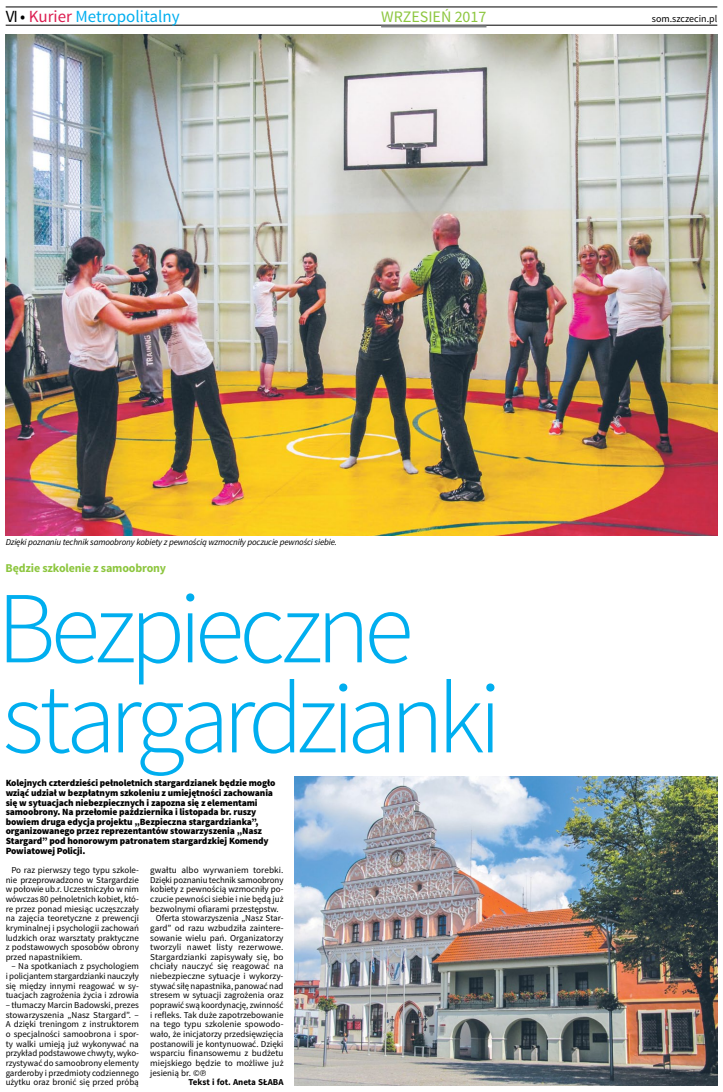
<style>
.page{position:relative;width:723px;height:1092px;background:#fff}
.page>*{position:absolute;margin:0;border:0;box-sizing:border-box;transform-origin:0 0}
.t1{font:300 102px/90px "Source Sans Pro";letter-spacing:-.065em;color:#00aeef}
.t2{font:17px "Source Sans Pro";color:#00aeef}
.t3{font:16px "Source Sans Pro";color:#8dc63f}
.t4{font:700 12px "Source Sans Pro";letter-spacing:-.015em;color:#8dc63f}
.t5{font:10px "Source Sans Pro";color:#000}
.t6{font:900 9.5px/9.6px "Source Sans Pro";letter-spacing:-.015em;color:#000}
.t7{font:9px/9.6px "Source Sans Pro";color:#000;text-align:justify}
.t8{font:italic 9px "Source Sans Pro";letter-spacing:-.02em;color:#000}
.t9{font:700 9px "Source Sans Pro";letter-spacing:-.005em;color:#000}
.s1{color:#000}
.s2{color:#dc1d50}
</style>
<div class="page">
<hr style="left:6px;top:7px;width:711px;height:1px;background:#000">
<hr style="left:6px;top:25px;width:711px;height:1px;background:#000">
<hr style="left:381px;top:25px;width:105px;height:2px;background:#808285">
<img style="left:6px;top:34px;width:711px;height:501px">
<img style="left:295px;top:776px;width:422px;height:309px">
<h2 class="t2" style="left:6px;top:6px;width:176px"><span class="s1">VI •</span> <span class="s2">Kurier</span> Metropolitalny</h2>
<h3 class="t3" style="left:381px;top:7px;width:107px">wrzesień 2017</h3>
<p class="t5" style="left:652px;top:13px;width:67px">som.szczecin.pl</p>
<p class="t8" style="left:6px;top:536px;width:333px">Dzięki poznaniu technik samoobrony kobiety z pewnością wzmocniły poczucie pewności siebie.</p>
<h3 class="t4" style="left:6px;top:560px;width:162px">Będzie szkolenie z samoobrony</h3>
<h1 class="t1" style="left:-3px;top:584px;width:507px">Bezpieczne stargardzianki</h1>
<p class="t6" style="left:6px;top:778px;width:271px">Kolejnych czterdzieści pełnoletnich stargardzianek będzie mogło wziąć udział w bezpłatnym szkoleniu z umiejętności zachowania się w sytuacjach niebezpiecznych i zapozna się z elementami samoobrony. Na przełomie października i listopada br. ruszy bowiem druga edycja projektu „Bezpieczna stargardzianka”, organizowanego przez reprezentantów stowarzyszenia „Nasz Stargard” pod honorowym patronatem stargardzkiej Komendy Powiatowej Policji.</p>
<p class="t7" style="left:6px;top:865px;width:135px;text-indent:6px">Po raz pierwszy tego typu szkole&shy;nie przeprowadzono w Stargardzie w połowie ub.r. Uczestniczyło w nim wówczas 80 pełnoletnich kobiet, któ&shy;re przez ponad miesiąc uczęszczały na zajęcia teoretyczne z prewencji kryminalnej i psychologii zachowań ludzkich oraz warsztaty praktyczne z podstawowych sposobów obrony przed napastnikiem.</p>
<p class="t7" style="left:6px;top:961px;width:135px;text-indent:6px">– N a spotkaniach z psychologiem i policjantem stargardzianki nauczyły się między innymi reagować w sy&shy;tuacjach zagrożenia życia i zdrowia</p>
<p class="t7" style="left:6px;top:1000px;width:135px">– tłumaczy Marcin Badowski, prezes stowarzyszenia „N asz Stargard”. – A dzięki treningom z instruktorem o specjalności samoobrona i spor&shy;ty walki umieją już wykonywać na przykład podstawowe chwyty, wyko&shy;rzystywać do samoobrony elementy garderoby i przedmioty codziennego użytku oraz bronić się przed próbą</p>
<p class="t7" style="left:150px;top:865px;width:135px">gwałtu albo wyrwaniem torebki.</p>
<p class="t7" style="left:150px;top:875px;width:135px">Dzięki poznaniu technik samoobrony</p>
<p class="t7" style="left:150px;top:884px;width:135px">kobiety z pewnością wzmocniły po-</p>
<p class="t7" style="left:150px;top:894px;width:135px">czucie pewności siebie i nie będą już</p>
<p class="t7" style="left:150px;top:903px;width:130px">bezwolnymi ofiarami przestępstw.</p>
<p class="t7" style="left:156px;top:913px;width:129px">Oferta stowarzyszenia „N asz Star-</p>
<p class="t7" style="left:150px;top:923px;width:135px">gard” od razu wzbudziła zaintere-</p>
<p class="t7" style="left:150px;top:932px;width:135px">sowanie wielu pań. Organizatorzy</p>
<p class="t7" style="left:150px;top:942px;width:135px">tworzyli nawet listy rezerwowe.</p>
<p class="t7" style="left:150px;top:952px;width:135px">Stargardzianki zapisywały się, bo</p>
<p class="t7" style="left:150px;top:961px;width:135px">chciały nauczyć się reagować na</p>
<p class="t7" style="left:150px;top:971px;width:135px">niebezpieczne sytuacje i wykorzy-</p>
<p class="t7" style="left:150px;top:981px;width:135px">stywać siłę napastnika, panować nad</p>
<p class="t7" style="left:150px;top:990px;width:135px">stresem w sytuacji zagrożenia oraz</p>
<p class="t7" style="left:150px;top:1000px;width:135px">poprawić swą koordynację, zwinność</p>
<p class="t7" style="left:150px;top:1009px;width:135px">i refleks. Tak duże zapotrzebowanie</p>
<p class="t7" style="left:150px;top:1019px;width:135px">na tego typu szkolenie spowodo-</p>
<p class="t7" style="left:150px;top:1029px;width:135px">wało, że inicjatorzy przedsięwzięcia</p>
<p class="t7" style="left:150px;top:1038px;width:135px">postanowili je kontynuować. Dzięki</p>
<p class="t7" style="left:150px;top:1048px;width:135px">wsparciu finansowemu z budżetu</p>
<p class="t7" style="left:150px;top:1058px;width:135px">miejskiego będzie to możliwe już</p>
<p class="t7" style="left:150px;top:1067px;width:58px">jesienią br. ©℗</p>
<p class="t9" style="left:189px;top:1076px;width:96px">Tekst i fot. Aneta SŁABA</p>
</div>
